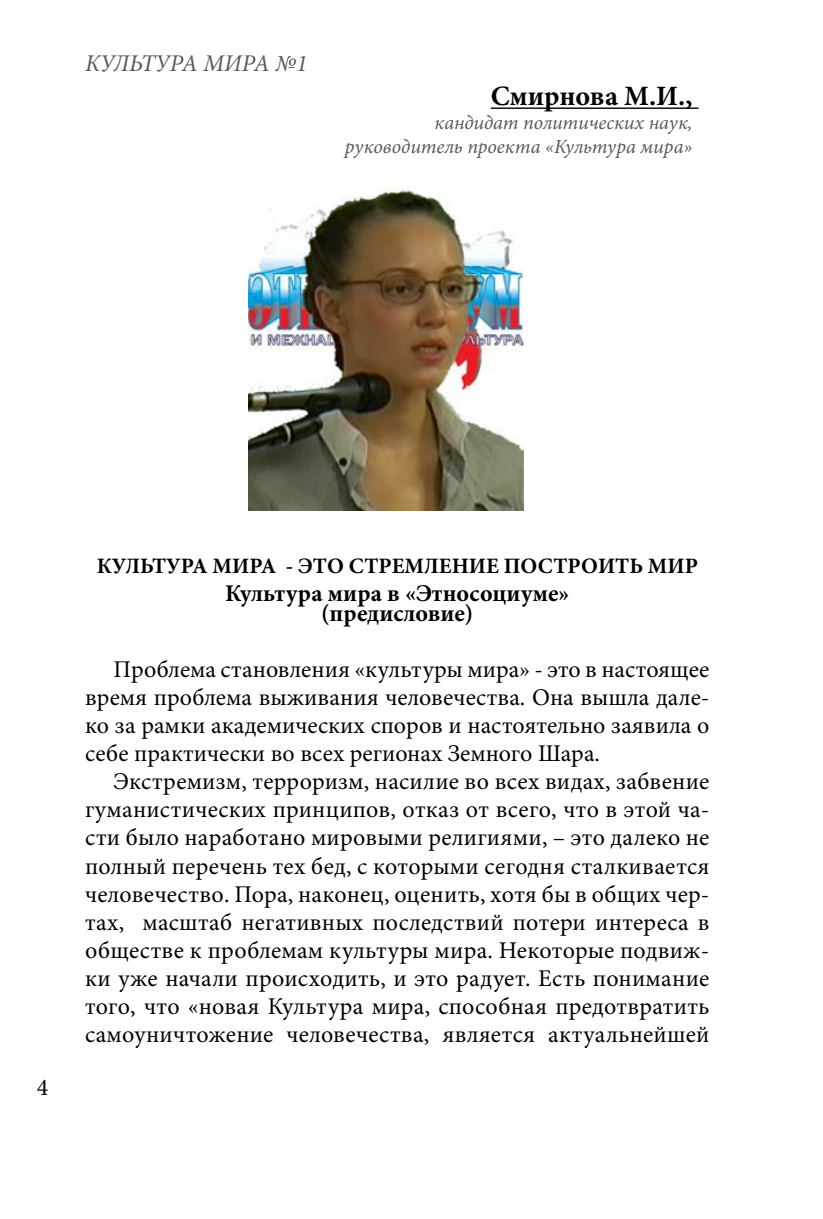
<style>
.page{position:relative;width:823px;height:1219px;background:#fff}
.page>*{position:absolute;margin:0;border:0;box-sizing:border-box;transform-origin:0 0}
.t1{font:700 28px "Minion Pro";color:#000}
.t2{font:24px/28px "Minion Pro";letter-spacing:.005em;color:#000;text-align:justify}
.t3{font:700 24px/20px "Minion Pro";color:#000;text-align:center}
.t4{font:italic 24px "Minion Pro";letter-spacing:-.005em;color:#58595b}
.t5{font:700 22px "Minion Pro";color:#000}
.t6{font:italic 20px/24px "Minion Pro";color:#58595b;text-align:right}
</style>
<div class="page">
<hr style="left:490px;top:107px;width:208px;height:2px;background:#000">
<img style="left:248px;top:188px;width:275px;height:322px">
<p class="t4" style="left:85px;top:47px;width:224px">КУЛЬТУРА МИРА №1</p>
<p class="t1" style="left:490px;top:77px;width:203px">Смирнова М.И.,</p>
<p class="t6" style="left:345px;top:111px;width:349px">кандидат политических наук, руководитель проекта «Культура мира»</p>
<p class="t2" style="left:37px;top:1073px;width:13px">4</p>
<p class="t5" style="left:97px;top:551px;width:602px">КУЛЬТУРА МИРА - ЭТО СТРЕМЛЕНИЕ ПОСТРОИТЬ МИР</p>
<p class="t3" style="left:225px;top:583px;width:346px">Культура мира в «Этносоциуме» (предисловие)</p>
<p class="t2" style="left:85px;top:656px;width:625px;text-indent:28px">Проблема становления «культуры мира» - это в настоящее время проблема выживания человечества. Она вышла дале&shy;ко за рамки академических споров и настоятельно заявила о себе практически во всех регионах Земного Шара.</p>
<p class="t2" style="left:85px;top:768px;width:625px;text-indent:28px">Экстремизм, терроризм, насилие во всех видах, забвение гуманистических принципов, отказ от всего, что в этой ча&shy;сти было наработано мировыми религиями, – это далеко не полный перечень тех бед, с которыми сегодня сталкивается человечество. Пора, наконец, оценить, хотя бы в общих чер&shy;тах, масштаб негативных последствий потери интереса в обществе к проблемам культуры мира. Некоторые подвиж&shy;ки уже начали происходить, и это радует. Есть понимание того, что «новая Культура мира, способная предотвратить самоуничтожение человечества, является актуальнейшей</p>
</div>
